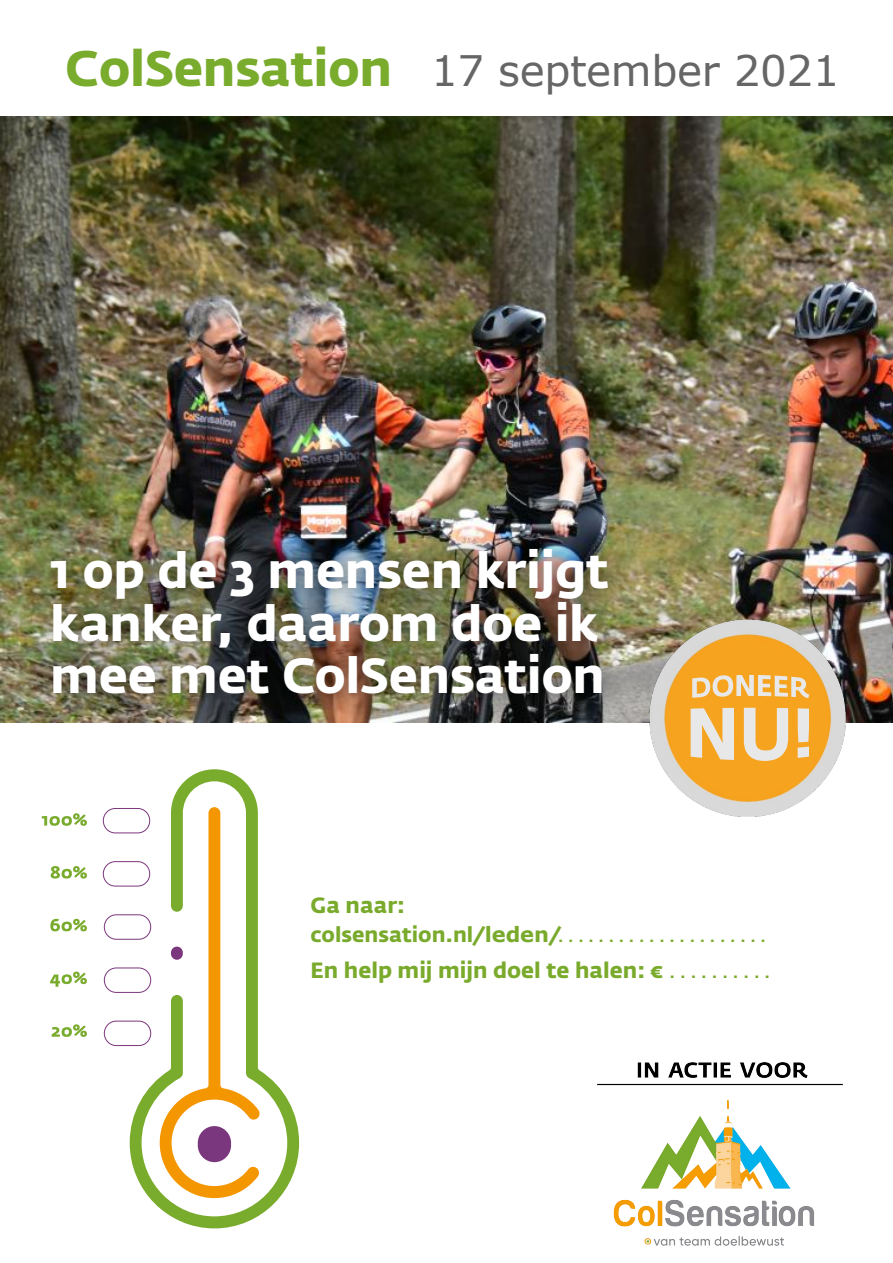
<style>
.page{position:relative;width:893px;height:1263px;background:#fff}
.page>*{position:absolute;margin:0;border:0;box-sizing:border-box;transform-origin:0 0}
.t1{font:700 49.05px/52.3px "KWF Fedra Sans";letter-spacing:-.01em;color:#fff}
.t2{font:42px "Verdana";letter-spacing:-.01em;color:#666}
.t3{font:700 21.9px "KWF Fedra Sans";color:#79aa2b}
.t4{font:21px "KWF Fedra Sans";color:#79aa2b}
.s1{font-family:"KWF Fedra Sans";font-weight:700;font-size:49.5px;color:#79ab2c}
.s2{font-weight:700}
.s3{font-family:"Verdana";font-weight:700}
.s4{font-weight:400}
</style>
<div class="page">
<img style="left:1px;top:117px;width:892px;height:605px">
<div style="left:103px;top:808px;width:47px;height:25px;border:1px solid #7b377d;border-radius:12px"></div>
<div style="left:103px;top:861px;width:47px;height:25px;border:1px solid #7b377d;border-radius:12px"></div>
<div style="left:104px;top:914px;width:47px;height:25px;border:1px solid #7b377d;border-radius:12px"></div>
<div style="left:104px;top:968px;width:47px;height:25px;border:1px solid #7b377d;border-radius:12px"></div>
<div style="left:104px;top:1021px;width:47px;height:25px;border:1px solid #7b377d;border-radius:12px"></div>
<svg style="left:52px;top:1024px;width:35px;height:13px"></svg>
<svg style="left:50px;top:971px;width:37px;height:16px"></svg>
<svg style="left:50px;top:919px;width:37px;height:12px"></svg>
<svg style="left:51px;top:866px;width:36px;height:12px"></svg>
<svg style="left:42px;top:813px;width:45px;height:13px"></svg>
<div style="left:25px;top:522px;width:609px;height:199px;background:#000;opacity:.75"></div>
<svg style="left:130px;top:769px;width:169px;height:459px"></svg>
<div style="left:171px;top:946px;width:12px;height:14px;background:#7b377d;border-radius:6px"></div>
<div style="left:198px;top:1126px;width:33px;height:36px;background:#7b377d;border-radius:17px"></div>
<img style="left:646px;top:617px;width:199px;height:199px">
<img style="left:597px;top:1063px;width:246px;height:182px">
<svg style="left:692px;top:675px;width:117px;height:23px"></svg>
<svg style="left:691px;top:708px;width:43px;height:54px"></svg>
<svg style="left:744px;top:708px;width:44px;height:53px"></svg>
<svg style="left:798px;top:708px;width:11px;height:50px"></svg>
<p class="t2" style="left:65px;top:44px;width:776px"><span class="s1">ColSensation</span> 17 september 2021</p>
<p class="t1" style="left:50px;top:546px;width:560px">1 op de 3 mensen krijgt kanker, daarom doe ik mee met ColSensation</p>
<p class="t3" style="left:310px;top:892px;width:96px">Ga naar:</p>
<p class="t4" style="left:310px;top:923px;width:458px"><span class="s2">colsensation.nl/</span><span class="s3">leden</span><span class="s2">/</span>. . . . . . . . . . . . . . . . . . . . .</p>
<p class="t3" style="left:310px;top:957px;width:462px">En help mij mijn doel te halen: € <span class="s4">. . . . . . . . . .</span></p>
</div>
